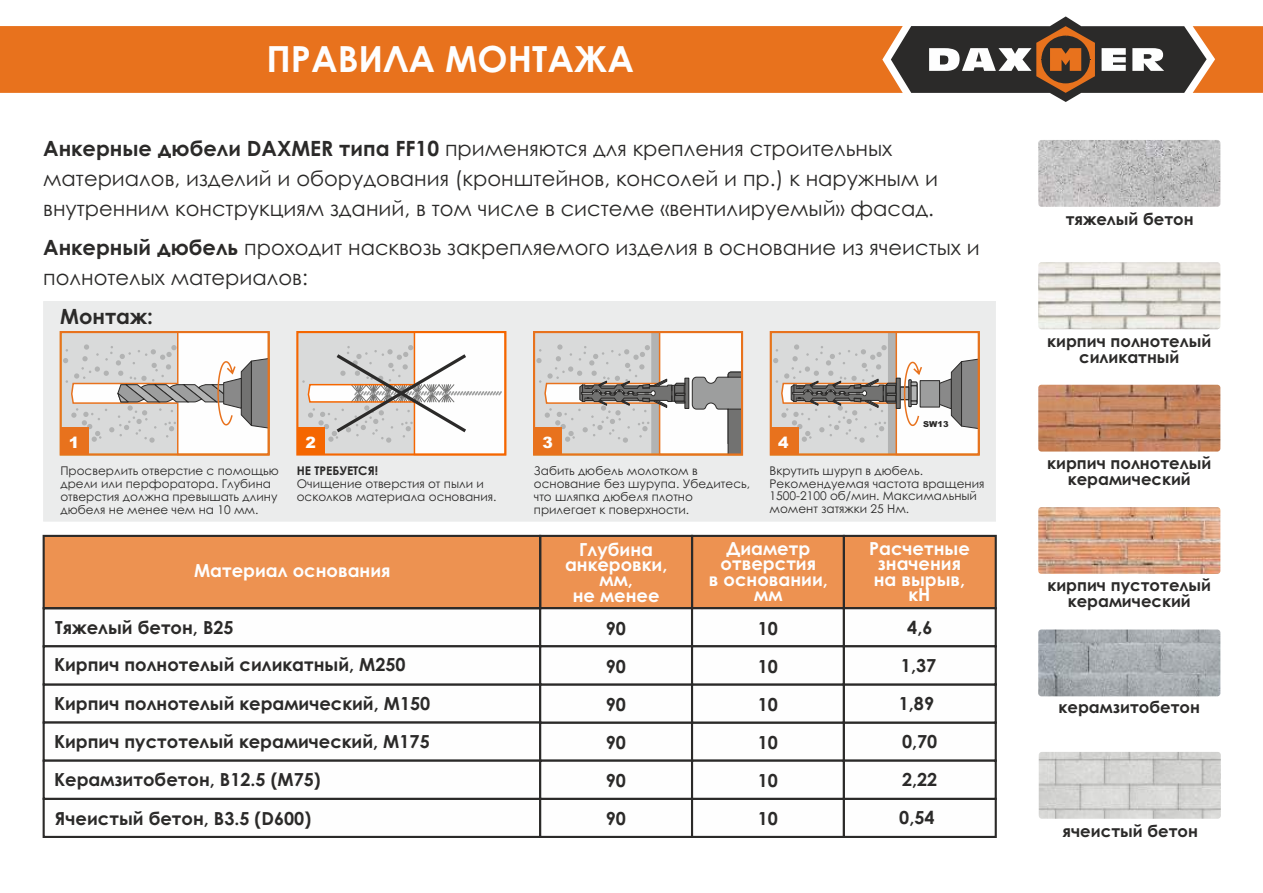
<style>
.page{position:relative;width:1263px;height:893px;background:#fff}
.page>*{position:absolute;margin:0;border:0;box-sizing:border-box;transform-origin:0 0}
.t1{font:700 36px "Century Gothic";color:#fefefe}
.t2{font:21px/30px "Century Gothic";color:#2b2a29}
.t3{font:700 21px "Century Gothic";color:#2b2a29}
.t4{font:700 18px/38.1px "Century Gothic";color:#2b2a29}
.t5{font:700 18px/15.3px "Century Gothic";color:#fefefe;text-align:center}
.t6{font:700 16.5px/16px "Century Gothic";color:#2b2a29;text-align:center}
.t7{font:900 15.6px "Arial";color:#fefefe}
.t8{font:12px/12.9px "Century Gothic";color:#2b2a29}
.t9{font:700 12px "Century Gothic";color:#2b2a29}
.t10{font:900 8.25px "Arial";color:#2b2a29}
.s1{font-weight:700}
</style>
<div class="page">
<div style="left:44px;top:301px;width:952px;height:220px;background:#ebecec"></div>
<div style="left:0;top:26px;width:891px;height:67px;background:#e8721d"></div>
<svg style="left:891px;top:16px;width:372px;height:86px"></svg>
<svg style="left:771px;top:331px;width:209px;height:125px"></svg>
<div style="left:771px;top:427px;width:27px;height:27px;background:#e8721d"></div>
<svg style="left:534px;top:331px;width:209px;height:125px"></svg>
<div style="left:534px;top:427px;width:28px;height:27px;background:#e8721d"></div>
<svg style="left:61px;top:331px;width:209px;height:125px"></svg>
<div style="left:61px;top:427px;width:27px;height:27px;background:#e8721d"></div>
<div style="left:297px;top:427px;width:28px;height:27px;background:#f56600"></div>
<svg style="left:302px;top:331px;width:205px;height:125px"></svg>
<div style="left:43px;top:798px;width:498px;height:40px;background:#fefefe;border:2px solid #2b2a29"></div>
<div style="left:43px;top:683px;width:498px;height:41px;background:#fefefe;border:2px solid #2b2a29"></div>
<div style="left:44px;top:536px;width:952px;height:72px;background:#ed9251"></div>
<div style="left:539px;top:535px;width:154px;height:74px;border:2px solid #2b2a29"></div>
<div style="left:43px;top:535px;width:498px;height:74px;border:2px solid #2b2a29"></div>
<div style="left:539px;top:607px;width:154px;height:40px;background:#fefefe;border:2px solid #2b2a29"></div>
<div style="left:43px;top:645px;width:498px;height:40px;background:#fefefe;border:2px solid #2b2a29"></div>
<div style="left:43px;top:721px;width:498px;height:41px;background:#fefefe;border:2px solid #2b2a29"></div>
<div style="left:43px;top:760px;width:498px;height:40px;background:#fefefe;border:2px solid #2b2a29"></div>
<div style="left:539px;top:721px;width:154px;height:41px;background:#fefefe;border:2px solid #2b2a29"></div>
<div style="left:539px;top:683px;width:154px;height:41px;background:#fefefe;border:2px solid #2b2a29"></div>
<div style="left:539px;top:645px;width:154px;height:40px;background:#fefefe;border:2px solid #2b2a29"></div>
<div style="left:539px;top:798px;width:154px;height:40px;background:#fefefe;border:2px solid #2b2a29"></div>
<div style="left:539px;top:760px;width:154px;height:40px;background:#fefefe;border:2px solid #2b2a29"></div>
<div style="left:691px;top:535px;width:154px;height:74px;border:2px solid #2b2a29"></div>
<div style="left:691px;top:607px;width:154px;height:40px;background:#fefefe;border:2px solid #2b2a29"></div>
<div style="left:691px;top:721px;width:154px;height:41px;background:#fefefe;border:2px solid #2b2a29"></div>
<div style="left:691px;top:683px;width:154px;height:41px;background:#fefefe;border:2px solid #2b2a29"></div>
<div style="left:691px;top:645px;width:154px;height:40px;background:#fefefe;border:2px solid #2b2a29"></div>
<div style="left:691px;top:798px;width:154px;height:40px;background:#fefefe;border:2px solid #2b2a29"></div>
<div style="left:691px;top:760px;width:154px;height:40px;background:#fefefe;border:2px solid #2b2a29"></div>
<div style="left:843px;top:535px;width:154px;height:74px;border:2px solid #2b2a29"></div>
<div style="left:843px;top:607px;width:154px;height:40px;background:#fefefe;border:2px solid #2b2a29"></div>
<div style="left:843px;top:721px;width:154px;height:41px;background:#fefefe;border:2px solid #2b2a29"></div>
<div style="left:843px;top:683px;width:154px;height:41px;background:#fefefe;border:2px solid #2b2a29"></div>
<div style="left:843px;top:645px;width:154px;height:40px;background:#fefefe;border:2px solid #2b2a29"></div>
<div style="left:843px;top:798px;width:154px;height:40px;background:#fefefe;border:2px solid #2b2a29"></div>
<div style="left:843px;top:760px;width:154px;height:40px;background:#fefefe;border:2px solid #2b2a29"></div>
<img style="left:1038px;top:140px;width:182px;height:67px;border-radius:3px">
<img style="left:1039px;top:752px;width:182px;height:67px;border-radius:3px">
<img style="left:1038px;top:629px;width:182px;height:67px;border-radius:3px">
<img style="left:1038px;top:507px;width:182px;height:67px;border-radius:3px">
<img style="left:1038px;top:385px;width:182px;height:67px;border-radius:3px">
<img style="left:1038px;top:262px;width:182px;height:67px;border-radius:3px">
<h1 class="t1" style="left:266px;top:45px;width:369px">ПРАВИЛА МОНТАЖА</h1>
<h2 class="t2" style="left:43px;top:135px;width:896px"><span class="s1">Анкерные дюбели DAXMER типа FF10</span> применяются для крепления строительных материалов, изделий и оборудования (кронштейнов, консолей и пр.) к наружным и внутренним конструкциям зданий, в том числе в системе «вентилируемый» фасад.</h2>
<h2 class="t2" style="left:43px;top:234px;width:938px"><span class="s1">Анкерный дюбель</span> проходит насквозь закрепляемого изделия в основание из ячеистых и полнотелых материалов:</h2>
<h2 class="t3" style="left:60px;top:308px;width:94px">Монтаж:</h2>
<h3 class="t7" style="left:69px;top:437px;width:12px">1</h3>
<p class="t8" style="left:60px;top:465px;width:220px">Просверлить отверстие с помощью дрели или перфоратора. Глубина отверстия должна превышать длину дюбеля не менее чем на 10 мм.</p>
<h3 class="t7" style="left:306px;top:437px;width:12px">2</h3>
<p class="t9" style="left:297px;top:466px;width:83px">НЕ ТРЕБУЕТСЯ!</p>
<p class="t8" style="left:297px;top:478px;width:201px">Очищение отверстия от пыли и осколков материала основания.</p>
<h3 class="t5" style="left:194px;top:564px;width:198px">Материал основания</h3>
<h3 class="t4" style="left:54px;top:610px;width:378px">Тяжелый бетон, В25<br>Кирпич полнотелый силикатный, М250<br>Кирпич полнотелый керамический, М150<br>Кирпич пустотелый керамический, М175<br>Керамзитобетон, В12.5 (М75)<br>Ячеистый бетон, В3.5 (D600)</h3>
<h3 class="t7" style="left:542px;top:437px;width:12px">3</h3>
<p class="t8" style="left:534px;top:466px;width:218px">Забить дюбель молотком в основание без шурупа. Убедитесь, что шляпка дюбеля плотно прилегает к поверхности.</p>
<p class="t10" style="left:923px;top:421px;width:27px">SW13</p>
<h3 class="t7" style="left:778px;top:436px;width:12px">4</h3>
<p class="t8" style="left:769px;top:465px;width:216px">Вкрутить шуруп в дюбель.<br>Рекомендуемая частота вращения<br>1500-2100 об/мин. Максимальный момент затяжки 25 Нм.</p>
<h3 class="t5" style="left:565px;top:543px;width:104px">Глубина анкеровки, мм,<br>не менее</h3>
<h3 class="t4" style="left:606px;top:611px;width:22px">90<br>90</h3>
<h3 class="t4" style="left:606px;top:687px;width:22px;text-align:justify">90<br>90<br>90</h3>
<h3 class="t4" style="left:606px;top:801px;width:22px">90</h3>
<h3 class="t5" style="left:709px;top:543px;width:120px">Диаметр отверстия<br>в основании, мм</h3>
<h3 class="t5" style="left:869px;top:543px;width:102px">Расчетные значения на вырыв, кН</h3>
<h3 class="t4" style="left:758px;top:611px;width:22px">10</h3>
<h3 class="t4" style="left:758px;top:649px;width:22px">10<br>10</h3>
<h3 class="t4" style="left:758px;top:725px;width:22px">10</h3>
<h3 class="t4" style="left:758px;top:763px;width:22px">10</h3>
<h3 class="t4" style="left:758px;top:801px;width:22px">10</h3>
<h3 class="t4" style="left:899px;top:610px;width:40px;text-align:center">4,6<br>1,37<br>1,89<br>0,70<br>2,22<br>0,54</h3>
<h3 class="t6" style="left:1066px;top:212px;width:130px">тяжелый бетон</h3>
<h3 class="t6" style="left:1047px;top:334px;width:166px">кирпич полнотелый силикатный</h3>
<h3 class="t6" style="left:1047px;top:456px;width:166px">кирпич полнотелый керамический</h3>
<h3 class="t6" style="left:1047px;top:578px;width:165px">кирпич пустотелый керамический</h3>
<h3 class="t6" style="left:1058px;top:700px;width:143px">керамзитобетон</h3>
<h3 class="t6" style="left:1062px;top:824px;width:137px">ячеистый бетон</h3>
</div>
